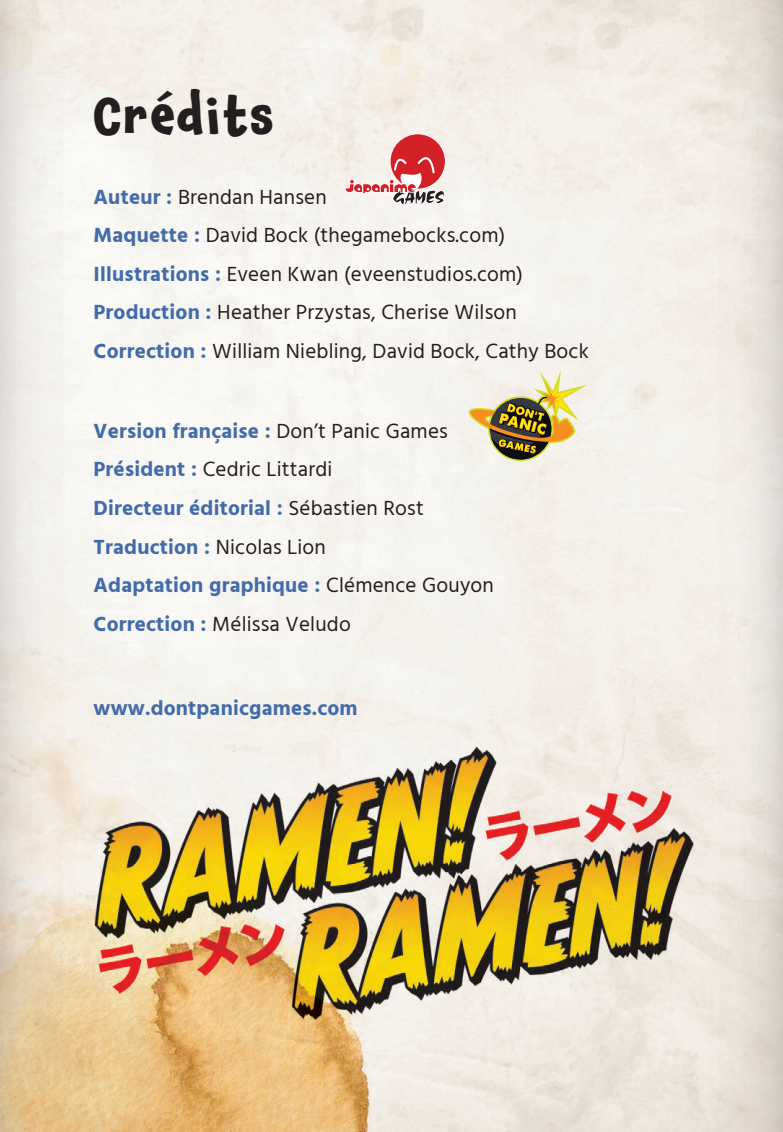
<style>
.page{position:relative;width:783px;height:1132px;background:#fff}
.page>*{position:absolute;margin:0;border:0;box-sizing:border-box;transform-origin:0 0}
.t1{font:700 48px "Chaloops";letter-spacing:.05em;color:#231f20}
.t2{font:700 21px/38.4px "Hind Guntur";letter-spacing:.01em;color:#426ca9}
.t3{font:21px/38.4px "Hind Guntur";letter-spacing:.01em;color:#231f20}
.s1{font-weight:700;color:#426ca9}
.s2{font-weight:400;color:#231f20}
</style>
<div class="page">
<img style="left:0;top:0;width:782px;height:1131px">
<div style="left:390px;top:134px;width:55px;height:54px;background:#d32026;border-radius:50%"></div>
<svg style="left:344px;top:155px;width:101px;height:51px"></svg>
<svg style="left:468px;top:370px;width:119px;height:91px;background:#c8bb91"></svg>
<h1 class="t1" style="left:94px;top:76px;width:181px">Crédits</h1>
<p class="t3" style="left:94px;top:177px;width:496px"><span class="s1">Auteur :</span> Brendan Hansen<br><span class="s1">Maquette :</span> David Bock (thegamebocks.com)<br><span class="s1">Illustrations :</span> Eveen Kwan (eveenstudios.com)<br><span class="s1">Production :</span> Heather Przystas, Cherise Wilson <span class="s1">Correction :</span> William Niebling, David Bock, Cathy Bock</p>
<p class="t2" style="left:94px;top:411px;width:402px">Version française : <span class="s2">Don’t Panic Games </span>Président : <span class="s2">Cedric Littardi<br></span>Directeur éditorial : <span class="s2">Sébastien Rost </span>Traduction : <span class="s2">Nicolas Lion<br></span>Adaptation graphique : <span class="s2">Clémence Gouyon </span>Correction : <span class="s2">Mélissa Veludo</span></p>
<p class="t2" style="left:94px;top:688px;width:265px">www.dontpanicgames.com</p>
</div>
